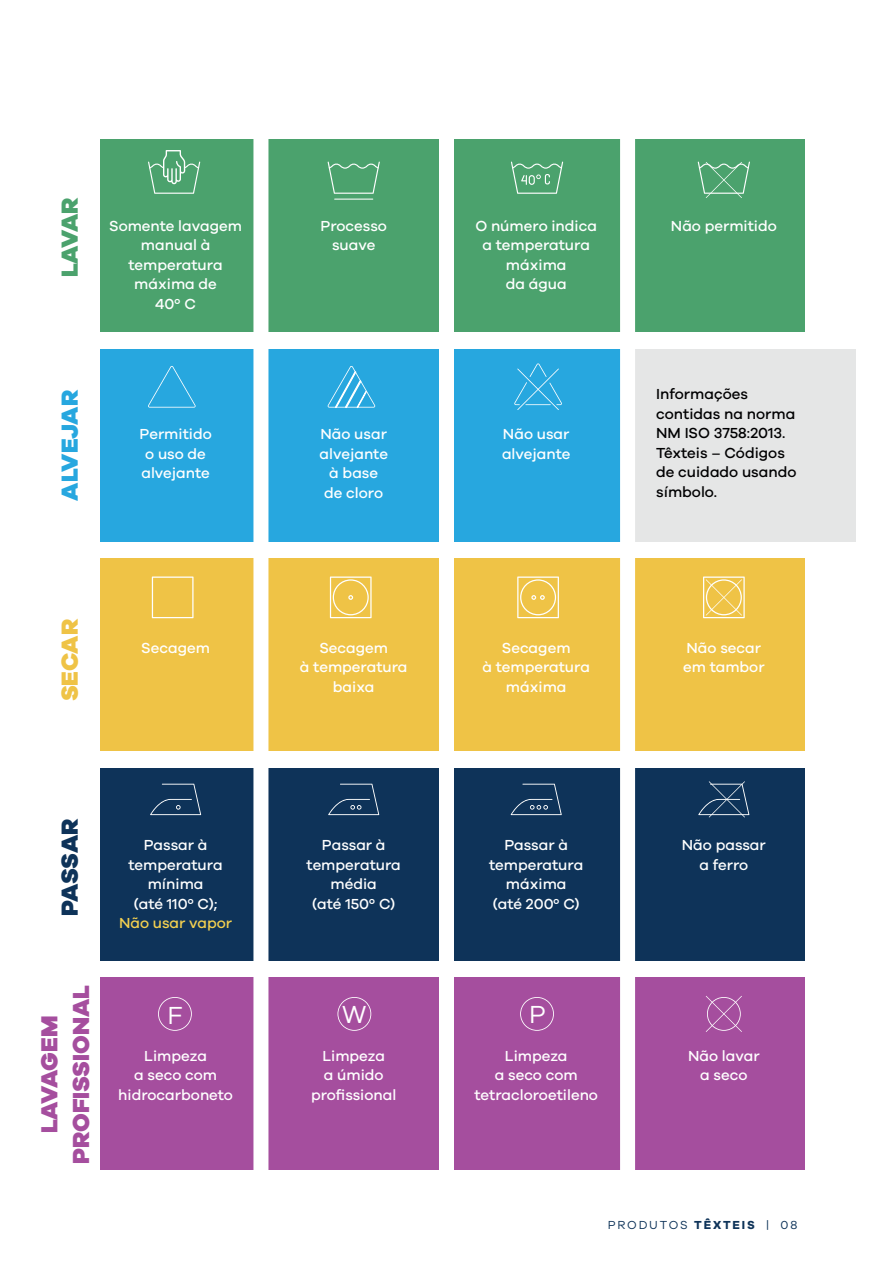
<style>
.page{position:relative;width:893px;height:1263px;background:#fff}
.page>*{position:absolute;margin:0;border:0;box-sizing:border-box;transform-origin:0 0}
.t1{font:25.5px "Galano Grotesque";color:#fff}
.t2{font:800 24px/31.5px "Galano Grotesque";color:#a54e9e;text-align:center}
.t3{font:800 24px "Galano Grotesque";color:#27a7df}
.t4{font:800 24px "Galano Grotesque";letter-spacing:-.015em;color:#0e3359}
.t5{font:800 24px "Galano Grotesque";letter-spacing:-.055em;color:#4ba26d}
.t6{font:800 24px "Galano Grotesque";letter-spacing:-.005em;color:#efc346}
.t7{font:500 15px/19.5px "Galano Grotesque";color:#fff;text-align:center}
.t8{font:500 15px/19.5px "Galano Grotesque";color:#000001}
.t9{font:500 15px "Galano Grotesque";color:#f3d050}
.t10{font:12px "Galano Grotesque";letter-spacing:.15em;color:#0e3359}
.s1{font-weight:700}
</style>
<div class="page">
<div style="left:101px;top:140px;width:704px;height:192px;background:#4ba26d"></div>
<svg style="left:511px;top:162px;width:52px;height:32px"></svg>
<svg style="left:328px;top:162px;width:52px;height:32px"></svg>
<div style="left:101px;top:349px;width:527px;height:192px;background:#27a7df"></div>
<div style="left:628px;top:349px;width:227px;height:192px;background:#e5e6e6"></div>
<div style="left:101px;top:558px;width:704px;height:193px;background:#efc346"></div>
<div style="left:101px;top:768px;width:704px;height:192px;background:#0e3359"></div>
<div style="left:101px;top:977px;width:704px;height:193px;background:#a54e9e"></div>
<div style="left:253px;top:122px;width:15px;height:1075px;background:#fff"></div>
<div style="left:439px;top:122px;width:15px;height:1075px;background:#fff"></div>
<div style="left:620px;top:125px;width:15px;height:1075px;background:#fff"></div>
<svg style="left:148px;top:150px;width:52px;height:44px"></svg>
<hr style="left:335px;top:199px;width:38px;height:1px;background:#fff">
<svg style="left:698px;top:162px;width:52px;height:36px"></svg>
<svg style="left:148px;top:366px;width:48px;height:42px"></svg>
<svg style="left:328px;top:366px;width:47px;height:42px"></svg>
<svg style="left:514px;top:363px;width:48px;height:47px"></svg>
<svg style="left:152px;top:576px;width:42px;height:42px"></svg>
<svg style="left:330px;top:576px;width:42px;height:42px"></svg>
<svg style="left:517px;top:576px;width:42px;height:42px"></svg>
<svg style="left:703px;top:576px;width:42px;height:42px"></svg>
<svg style="left:150px;top:784px;width:51px;height:31px"></svg>
<svg style="left:328px;top:784px;width:51px;height:31px"></svg>
<svg style="left:511px;top:784px;width:51px;height:31px"></svg>
<svg style="left:698px;top:781px;width:51px;height:36px"></svg>
<svg style="left:706px;top:996px;width:36px;height:36px"></svg>
<svg style="left:520px;top:997px;width:34px;height:34px"></svg>
<svg style="left:337px;top:997px;width:34px;height:34px"></svg>
<svg style="left:158px;top:997px;width:34px;height:34px"></svg>
<h2 class="t5" style="left:55px;top:277px;width:81px;rotate:-90deg">LAVAR</h2>
<p class="t7" style="left:109px;top:216px;width:134px">Somente lavagem manual à temperatura máxima de<br>40º C</p>
<p class="t7" style="left:320px;top:216px;width:68px">Processo suave</p>
<p class="t7" style="left:475px;top:216px;width:123px">O número indica a temperatura máxima<br>da água</p>
<h2 class="t3" style="left:55px;top:501px;width:112px;rotate:-90deg">ALVEJAR</h2>
<p class="t7" style="left:139px;top:424px;width:74px;text-align:left">Permitido o uso de alvejante</p>
<p class="t7" style="left:319px;top:424px;width:70px">Não usar alvejante à base de cloro</p>
<p class="t7" style="left:502px;top:424px;width:70px;text-align:left">Não usar alvejante</p>
<p class="t7" style="left:671px;top:216px;width:107px">Não permitido</p>
<p class="t8" style="left:656px;top:384px;width:142px">Informações contidas na norma<br>NM ISO 3758:2013.<br>Têxteis – Códigos de cuidado usando símbolo.</p>
<h2 class="t6" style="left:55px;top:701px;width:84px;rotate:-90deg">SECAR</h2>
<p class="t7" style="left:141px;top:637px;width:70px">Secagem</p>
<p class="t7" style="left:300px;top:637px;width:109px">Secagem<br>à temperatura baixa</p>
<p class="t7" style="left:482px;top:637px;width:109px">Secagem<br>à temperatura máxima</p>
<p class="t7" style="left:683px;top:637px;width:83px;text-align:left">Não secar em tambor</p>
<h2 class="t4" style="left:55px;top:915px;width:98px;rotate:-90deg">PASSAR</h2>
<h2 class="t2" style="left:33px;top:1164px;width:181px;rotate:-90deg">LAVAGEM<br>PROFISSIONAL</h2>
<p class="t7" style="left:129px;top:835px;width:96px">Passar à temperatura mínima<br>(até 110º C);</p>
<p class="t9" style="left:119px;top:914px;width:115px">Não usar vapor</p>
<p class="t7" style="left:307px;top:835px;width:96px">Passar à temperatura média<br>(até 150º C)</p>
<p class="t7" style="left:489px;top:835px;width:96px">Passar à temperatura máxima<br>(até 200º C)</p>
<p class="t7" style="left:682px;top:835px;width:86px">Não passar a ferro</p>
<h1 class="t1" style="left:167px;top:1000px;width:17px">F</h1>
<h1 class="t1" style="left:342px;top:999px;width:26px">W</h1>
<h1 class="t1" style="left:529px;top:999px;width:18px">P</h1>
<p class="t7" style="left:118px;top:1045px;width:116px">Limpeza<br>a seco com hidrocarboneto</p>
<p class="t7" style="left:311px;top:1045px;width:87px">Limpeza<br>a úmido profissional</p>
<p class="t7" style="left:474px;top:1045px;width:125px">Limpeza<br>a seco com tetracloroetileno</p>
<p class="t7" style="left:688px;top:1045px;width:73px">Não lavar a seco</p>
<p class="t10" style="left:608px;top:1218px;width:191px">PRODUTOS <span class="s1">TÊXTEIS</span> | 08</p>
</div>
